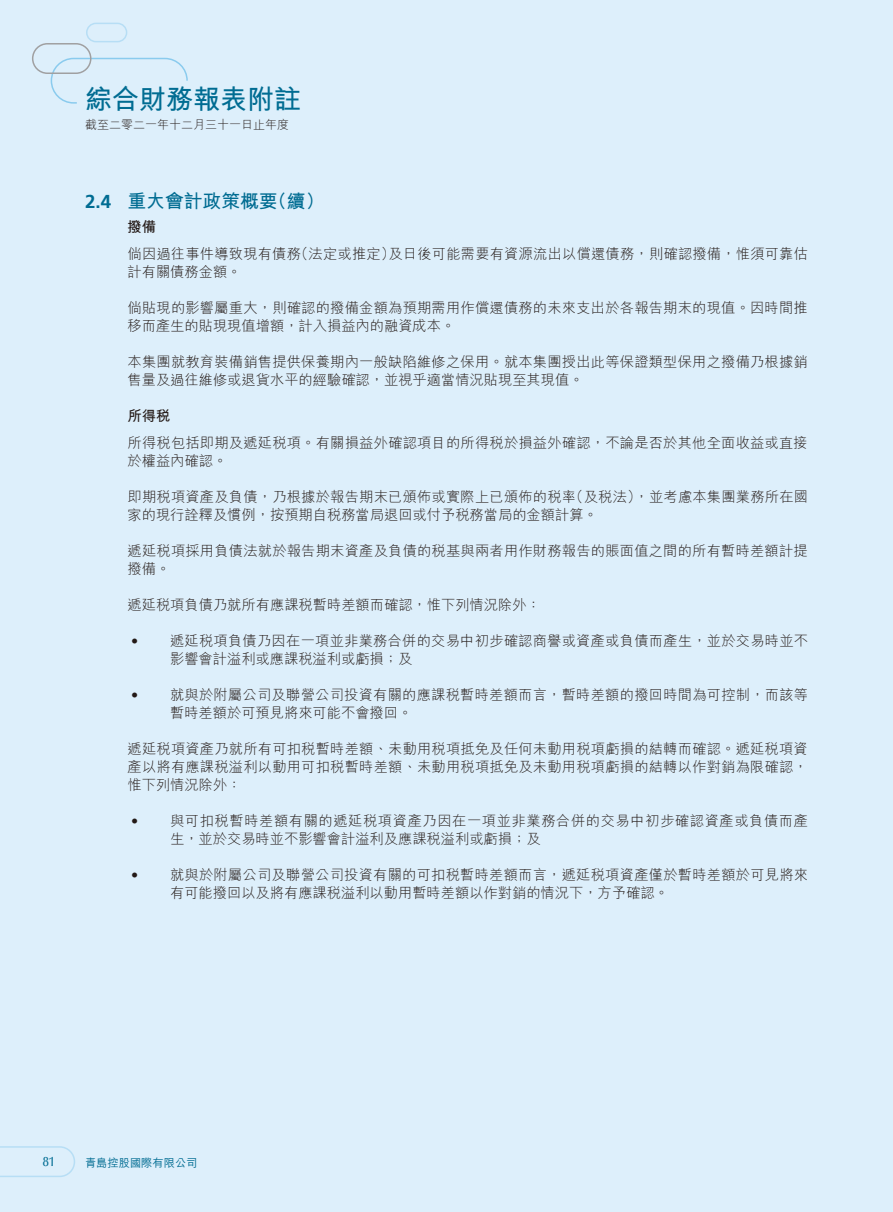
<style>
.page{position:relative;width:893px;height:1212px;background:#ddeffb}
.page>*{position:absolute;margin:0;border:0;box-sizing:border-box;transform-origin:0 0}
.t1{font:700 27px "M Hei HK";color:#006c92}
.t2{font:700 18.75px "M Hei HK";color:#006c92}
.t3{font:700 18.75px "Frutiger LT Std";color:#006c92}
.t4{font:300 14.25px/18px "M Hei HK";letter-spacing:.015em;color:#231916}
.t5{font:300 14.25px "M Hei HK";letter-spacing:.04em;color:#231916}
.t6{font:700 14.25px "M Hei HK";color:#231916}
.t7{font:300 14.25px "Frutiger LT Std";color:#231916}
.t8{font:500 13.5px "Optima LT Std";color:#006c92;scale:.9 1}
.t9{font:300 12px "M Hei HK";color:#231916}
.t10{font:500 11.25px "M Hei HK";color:#006c92}
</style>
<div class="page">
<svg style="left:50px;top:57px;width:138px;height:47px"></svg>
<div style="left:32px;top:43px;width:59px;height:31px;border:2px solid #a0a0a1;border-radius:15px"></div>
<div style="left:86px;top:23px;width:41px;height:19px;border:2px solid #b7def5;border-radius:9px"></div>
<svg style="left:0;top:1146px;width:75px;height:31px"></svg>
<h1 class="t1" style="left:85px;top:80px;width:217px">綜合財務報表附註</h1>
<p class="t9" style="left:85px;top:118px;width:205px">截至二零二一年十二月三十一日止年度</p>
<h2 class="t3" style="left:85px;top:191px;width:28px">2.4</h2>
<h2 class="t2" style="left:128px;top:188px;width:152px">重大會計政策概要</h2>
<h2 class="t2" style="left:268px;top:188px;width:58px">（續(</h2>
<p class="t6" style="left:128px;top:217px;width:30px">撥備</p>
<p class="t4" style="left:294px;top:245px;width:103px">（法定或推定）</p>
<p class="t4" style="left:388px;top:245px;width:421px">及日後可能需要有資源流出以償還債務，則確認撥備，惟須可靠估</p>
<p class="t4" style="left:128px;top:245px;width:175px">倘因過往事件導致現有債務計有關債務金額。</p>
<p class="t4" style="left:128px;top:299px;width:682px">倘貼現的影響屬重大，則確認的撥備金額為預期需用作償還債務的未來支出於各報告期末的現值。因時間推移而產生的貼現現值增額，計入損益內的融資成本。</p>
<p class="t4" style="left:128px;top:353px;width:682px">本集團就教育裝備銷售提供保養期內一般缺陷維修之保用。就本集團授出此等保證類型保用之撥備乃根據銷售量及過往維修或退貨水平的經驗確認，並視乎適當情況貼現至其現值。</p>
<p class="t6" style="left:128px;top:406px;width:44px">所得稅</p>
<p class="t4" style="left:128px;top:434px;width:682px">所得稅包括即期及遞延稅項。有關損益外確認項目的所得稅於損益外確認，不論是否於其他全面收益或直接於權益內確認。</p>
<p class="t4" style="left:569px;top:488px;width:240px">（及稅法，）並考慮本集團業務所在國</p>
<p class="t4" style="left:128px;top:488px;width:472px">即期稅項資產及負債，乃根據於報告期末已頒佈或實際上已頒佈的稅率<br>家的現行詮釋及慣例，按預期自稅務當局退回或付予稅務當局的金額計算。</p>
<p class="t4" style="left:128px;top:542px;width:682px">遞延稅項採用負債法就於報告期末資產及負債的稅基與兩者用作財務報告的賬面值之間的所有暫時差額計提撥備。</p>
<p class="t4" style="left:128px;top:596px;width:415px">遞延稅項負債乃就所有應課稅暫時差額而確認，惟下列情況除外：</p>
<p class="t4" style="left:170px;top:632px;width:640px">遞延稅項負債乃因在一項並非業務合併的交易中初步確認商譽或資產或負債而產生，並於交易時並不</p>
<p class="t7" style="left:131px;top:633px;width:9px">•</p>
<p class="t7" style="left:131px;top:687px;width:9px">•</p>
<p class="t4" style="left:170px;top:650px;width:244px">影響會計溢利或應課稅溢利或虧損；及</p>
<p class="t4" style="left:170px;top:686px;width:640px">就與於附屬公司及聯營公司投資有關的應課稅暫時差額而言，暫時差額的撥回時間為可控制，而該等</p>
<p class="t4" style="left:170px;top:704px;width:244px">暫時差額於可預見將來可能不會撥回。</p>
<p class="t4" style="left:128px;top:740px;width:682px;text-align:justify">遞延稅項資產乃就所有可扣稅暫時差額、未動用稅項抵免及任何未動用稅項虧損的結轉而確認。遞延稅項資產以將有應課稅溢利以動用可扣稅暫時差額、未動用稅項抵免及未動用稅項虧損的結轉以作對銷為限確認，惟下列情況除外：</p>
<p class="t5" style="left:170px;top:813px;width:639px">與可扣稅暫時差額有關的遞延稅項資產乃因在一項並非業務合併的交易中初步確認資產或負債而產</p>
<p class="t7" style="left:131px;top:813px;width:9px">•</p>
<p class="t7" style="left:131px;top:867px;width:9px">•</p>
<p class="t4" style="left:170px;top:830px;width:372px">生，並於交易時並不影響會計溢利及應課稅溢利或虧損；及</p>
<p class="t4" style="left:170px;top:866px;width:640px">就與於附屬公司及聯營公司投資有關的可扣稅暫時差額而言，遞延稅項資產僅於暫時差額於可見將來</p>
<p class="t4" style="left:170px;top:884px;width:500px">有可能撥回以及將有應課稅溢利以動用暫時差額以作對銷的情況下，方予確認。</p>
<p class="t8" style="left:43px;top:1154px;width:15px">81</p>
<p class="t10" style="left:85px;top:1154px;width:114px">青島控股國際有限公司</p>
</div>
